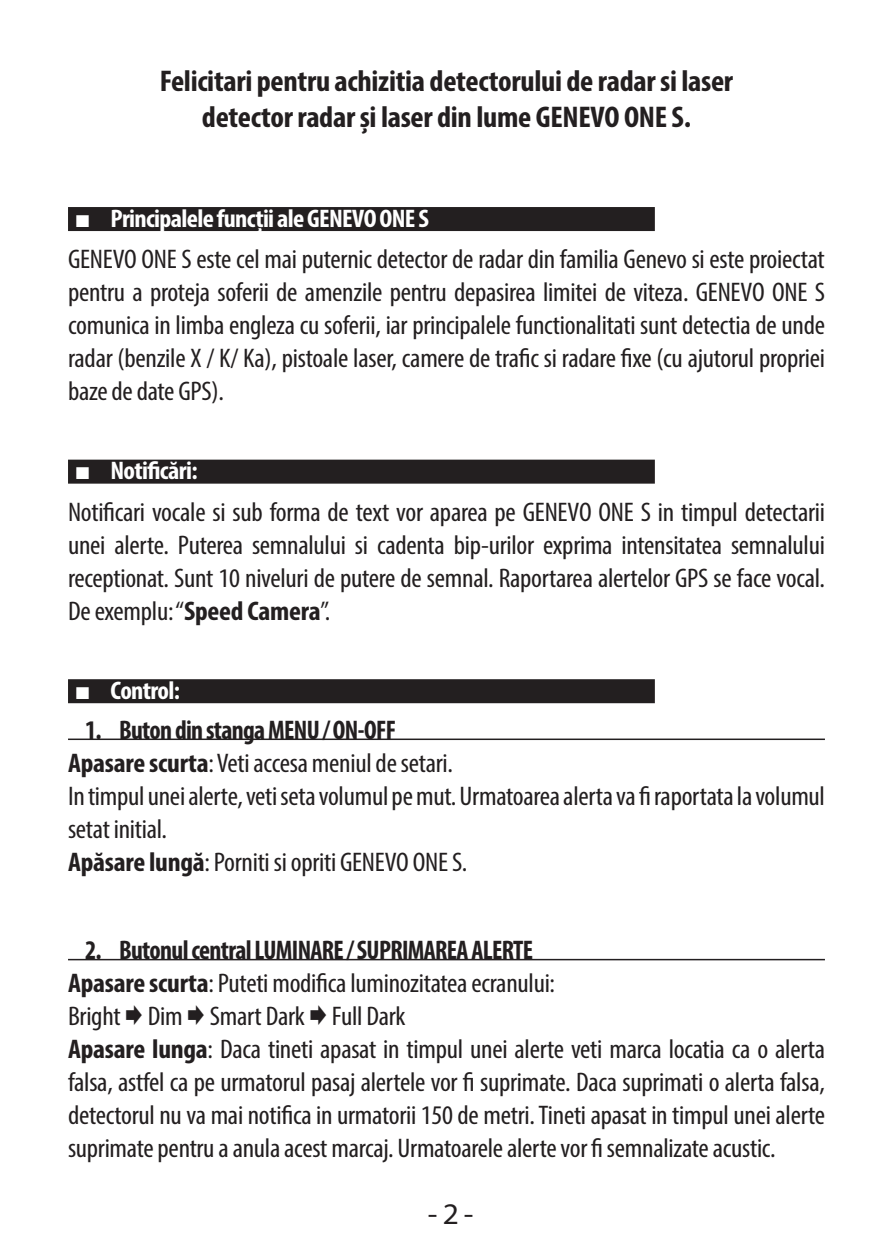
<style>
.page{position:relative;width:893px;height:1259px;background:#fff}
.page>*{position:absolute;margin:0;border:0;box-sizing:border-box;transform-origin:0 0}
._0_Centru_TITLU{font:700 condensed 30px/36px "Myriad Pro";letter-spacing:-.01em;color:#231f20;text-align:center;scale:1.05 1}
.t1{font:30px "Myriad Pro";color:#231f20;scale:1.05 1}
.t2{font:condensed 27px/33px "Myriad Pro";letter-spacing:-.01em;color:#231f20;text-align:justify;scale:1.05 1}
.t3{font:700 condensed 27px "Myriad Pro";letter-spacing:-.025em;color:#231f20}
.t4{font:700 condensed 25.5px "Myriad Pro";letter-spacing:-.025em;color:#fff;scale:1.05 1}
.s1{font-family:"Arial Narrow";font-weight:400;font-stretch:normal}
.s2{font-weight:700}
</style>
<div class="page">
<div style="left:68px;top:207px;width:587px;height:24px;background:#231f20"></div>
<div style="left:68px;top:459px;width:587px;height:24px;background:#231f20"></div>
<div style="left:68px;top:679px;width:587px;height:24px;background:#231f20"></div>
<hr style="left:68px;top:738px;width:757px;height:2px;background:#231f20">
<hr style="left:68px;top:959px;width:757px;height:1px;background:#231f20">
<p class="_0_Centru_TITLU" style="left:160px;top:62px;width:548px">Felicitari pentru achizitia detectorului de radar si laser detector radar și laser din lume GENEVO ONE S.</p>
<p class="t4" style="left:77px;top:202px;width:337px"><span class="s1">■</span> Principalele funcții ale GENEVO ONE S</p>
<p class="t2" style="left:68px;top:242px;width:722px">GENEVO ONE S este cel mai puternic detector de radar din familia Genevo si este proiectat pentru a proteja soferii de amenzile pentru depasirea limitei de viteza. GENEVO ONE S comunica in limba engleza cu soferii, iar principalele functionalitati sunt detectia de unde radar (benzile X / K/ Ka), pistoale laser, camere de trafic si radare fixe (cu ajutorul propriei baze de date GPS).</p>
<p class="t4" style="left:77px;top:455px;width:117px"><span class="s1">■</span> Notificări:</p>
<p class="t2" style="left:68px;top:495px;width:722px">Notificari vocale si sub forma de text vor aparea pe GENEVO ONE S in timpul detectarii unei alerte. Puterea semnalului si cadenta bip-urilor exprima intensitatea semnalului receptionat. Sunt 10 niveluri de putere de semnal. Raportarea alertelor GPS se face vocal.<br>De exemplu: “<span class="s2">Speed Camera</span>”.</p>
<p class="t4" style="left:77px;top:674px;width:100px"><span class="s1">■</span> Control:</p>
<p class="t3" style="left:85px;top:712px;width:312px">1. Buton din stanga MENU / ON-OFF</p>
<p class="t2" style="left:68px;top:746px;width:368px"><span class="s2">Apasare scurta</span>: Veti accesa meniul de setari.</p>
<p class="t2" style="left:68px;top:779px;width:722px">In timpul unei alerte, veti seta volumul pe mut. Urmatoarea alerta va fi raportata la volumul setat initial.</p>
<p class="t2" style="left:68px;top:845px;width:382px"><span class="s2">Apăsare lungă</span>: Porniti si opriti GENEVO ONE S.</p>
<p class="t3" style="left:85px;top:933px;width:450px">2. Butonul central LUMINARE / SUPRIMAREA ALERTE</p>
<p class="t2" style="left:68px;top:966px;width:465px"><span class="s2">Apasare scurta</span>: Puteti modifica luminozitatea ecranului:<br>Bright Dim Smart Dark Full Dark</p>
<p class="t2" style="left:68px;top:1032px;width:722px"><span class="s2">Apasare lunga</span>: Daca tineti apasat in timpul unei alerte veti marca locatia ca o alerta falsa, astfel ca pe urmatorul pasaj alertele vor fi suprimate. Daca suprimati o alerta falsa, detectorul nu va mai notifica in urmatorii 150 de metri. Tineti apasat in timpul unei alerte suprimate pentru a anula acest marcaj. Urmatoarele alerte vor fi semnalizate acustic.</p>
<p class="t1" style="left:428px;top:1195px;width:45px">- 2 -</p>
</div>
